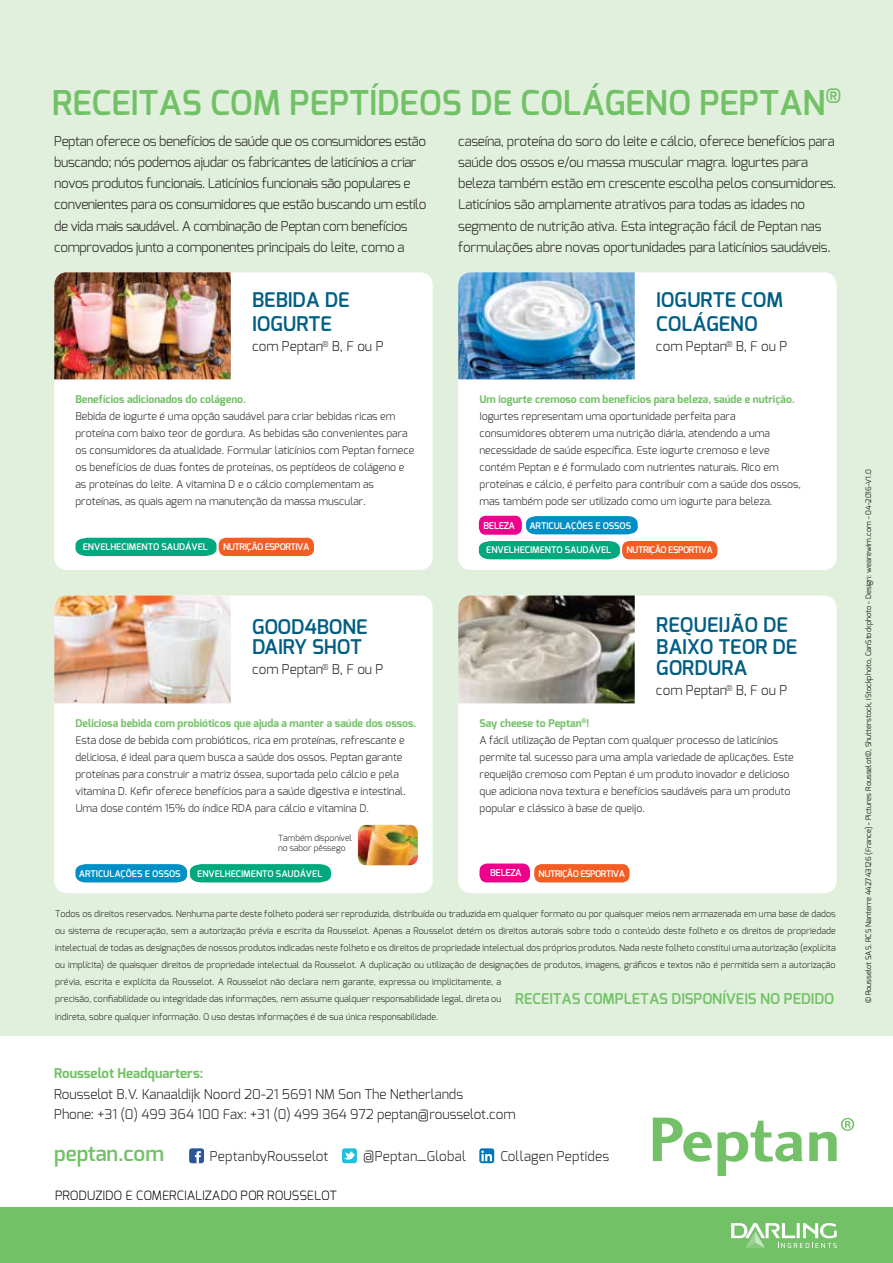
<style>
.page{position:relative;width:893px;height:1263px;background:#fff}
.page>*{position:absolute;margin:0;border:0;box-sizing:border-box;transform-origin:0 0}
.t1{font:600 34.2px "Exo";color:#73c167}
.t2{font:600 21px "Exo";color:#73c167}
.t3{font:600 20.25px/24.3px "Exo";color:#005e83}
.t4{font:600 14.85px "Exo";color:#73c167}
.t5{font:300 13.5px/21.3px "Exo";letter-spacing:-.02em;color:#231f20}
.t6{font:300 13.5px "Exo";letter-spacing:.015em;color:#231f20}
.t7{font:300 13.5px "Exo";color:#231f20}
.t8{font:700 13.5px "Exo";color:#73c167}
.t9{font:300 12.75px "Exo";letter-spacing:-.005em;color:#000}
.t10{font:300 10.65px/17px "Exo";letter-spacing:-.005em;color:#231f20}
.t11{font:700 10.65px "Exo";color:#73c167}
.t12{font:600 9.45px "Exo";letter-spacing:-.045em;color:#fff}
.t13{font:600 9.15px "Exo";color:#fff}
.t14{font:600 9.15px "Exo";letter-spacing:-.045em;color:#fff}
.t15{font:300 9px/17.1px "Exo";color:#231f20}
.t16{font:300 8.55px/10.2px "Exo";color:#231f20}
.t17{font:7.5px "Exo";color:#231f20}
.s1{font-weight:700;color:#73c167}
</style>
<div class="page">
<div style="left:0;top:0;width:893px;height:1036px;background:#e0f0dc"></div>
<div style="left:0;top:1208px;width:893px;height:55px;background:#73c167"></div>
<svg style="left:731px;top:1223px;width:106px;height:25px"></svg>
<svg style="left:653px;top:1118px;width:59px;height:44px"></svg>
<svg style="left:718px;top:1120px;width:84px;height:56px"></svg>
<svg style="left:809px;top:1118px;width:45px;height:43px"></svg>
<div style="left:54px;top:272px;width:379px;height:298px;background:#fff;border-radius:13px"></div>
<div style="left:54px;top:595px;width:379px;height:298px;background:#fff;border-radius:13px"></div>
<div style="left:458px;top:272px;width:379px;height:298px;background:#fff;border-radius:13px"></div>
<img style="left:458px;top:272px;width:177px;height:107px">
<div style="left:458px;top:595px;width:379px;height:298px;background:#fff;border-radius:13px"></div>
<img style="left:458px;top:595px;width:177px;height:108px">
<img style="left:54px;top:595px;width:177px;height:108px">
<img style="left:54px;top:272px;width:177px;height:107px">
<img style="left:358px;top:825px;width:60px;height:40px">
<div style="left:189px;top:1148px;width:15px;height:15px;background:#2c5796;border-radius:3px"></div>
<svg style="left:195px;top:1151px;width:6px;height:12px"></svg>
<div style="left:342px;top:1148px;width:15px;height:15px;background:#1bc0e1;border-radius:3px"></div>
<svg style="left:343px;top:1151px;width:12px;height:9px"></svg>
<svg style="left:479px;top:1148px;width:15px;height:15px"></svg>
<svg style="left:481px;top:1150px;width:11px;height:11px"></svg>
<div style="left:479px;top:863px;width:51px;height:19px;background:#ec008c;border-radius:8px"></div>
<svg style="left:75px;top:864px;width:256px;height:18px;background:#0ba1a1"></svg>
<div style="left:219px;top:538px;width:95px;height:18px;background:#f15d22;border-radius:7px"></div>
<div style="left:75px;top:538px;width:142px;height:18px;background:#00a87e"></div>
<div style="left:622px;top:541px;width:95px;height:18px;background:#f15d22;border-radius:7px"></div>
<div style="left:534px;top:864px;width:95px;height:18px;background:#f15d22;border-radius:7px"></div>
<svg style="left:479px;top:516px;width:159px;height:19px;background:#5274bb"></svg>
<div style="left:479px;top:541px;width:141px;height:18px;background:#00a87e"></div>
<h1 class="t1" style="left:52px;top:80px;width:791px">RECEITAS COM PEPTÍDEOS DE COLÁGENO PEPTAN<sup>®</sup></h1>
<p class="t5" style="left:54px;top:130px;width:374px">Peptan oferece os benefícios de saúde que os consumidores estão buscando; nós podemos ajudar os fabricantes de laticínios a criar novos produtos funcionais. Laticínios funcionais são populares e convenientes para os consumidores que estão buscando um estilo de vida mais saudável. A combinação de Peptan com benefícios comprovados junto a componentes principais do leite, como a</p>
<p class="t5" style="left:458px;top:130px;width:380px">caseína, proteína do soro do leite e cálcio, oferece benefícios para saúde dos ossos e/ou massa muscular magra. Iogurtes para beleza também estão em crescente escolha pelos consumidores.<br>Laticínios são amplamente atrativos para todas as idades no segmento de nutrição ativa. Esta integração fácil de Peptan nas formulações abre novas oportunidades para laticínios saudáveis.</p>
<h3 class="t3" style="left:252px;top:287px;width:99px">BEBIDA DE<br>IOGURTE</h3>
<h3 class="t3" style="left:656px;top:287px;width:129px">IOGURTE COM<br>COLÁGENO</h3>
<p class="t7" style="left:252px;top:338px;width:133px">com Peptan<sup>®</sup> B, F ou P</p>
<p class="t5" style="left:656px;top:336px;width:133px">com Peptan<sup>®</sup> B, F ou P</p>
<p class="t11" style="left:75px;top:392px;width:172px">Benefícios adicionados do colágeno.</p>
<p class="t10" style="left:75px;top:407px;width:340px">Bebida de iogurte é uma opção saudável para criar bebidas ricas em proteína com baixo teor de gordura. As bebidas são convenientes para os consumidores da atualidade. Formular laticínios com Peptan fornece os benefícios de duas fontes de proteínas, os peptídeos de colágeno e as proteínas do leite. A vitamina D e o cálcio complementam as proteínas, as quais agem na manutenção da massa muscular.</p>
<p class="t11" style="left:479px;top:392px;width:317px">Um iogurte cremoso com benefícios para beleza, saúde e nutrição.</p>
<p class="t10" style="left:479px;top:407px;width:323px">Iogurtes representam uma oportunidade perfeita para consumidores obterem uma nutrição diária, atendendo a uma necessidade de saúde específica. Este iogurte cremoso e leve contém Peptan e é formulado com nutrientes naturais. Rico em proteínas e cálcio, é perfeito para contribuir com a saúde dos ossos, mas também pode ser utilizado como um iogurte para beleza.</p>
<p class="t13" style="left:83px;top:541px;width:127px">ENVELHECIMENTO SAUDÁVEL</p>
<p class="t14" style="left:223px;top:541px;width:88px">NUTRIÇÃO ESPORTIVA</p>
<p class="t13" style="left:529px;top:519px;width:103px">ARTICULAÇÕES E OSSOS</p>
<p class="t13" style="left:486px;top:544px;width:127px">ENVELHECIMENTO SAUDÁVEL</p>
<p class="t12" style="left:483px;top:519px;width:33px">BELEZA</p>
<p class="t14" style="left:626px;top:544px;width:88px">NUTRIÇÃO ESPORTIVA</p>
<h3 class="t3" style="left:252px;top:616px;width:117px;line-height:20.2px">GOOD4BONE<br>DAIRY SHOT</h3>
<p class="t7" style="left:252px;top:661px;width:133px">com Peptan<sup>®</sup> B, F ou P</p>
<h3 class="t3" style="left:656px;top:614px;width:143px;line-height:21.3px">REQUEIJÃO DE<br>BAIXO TEOR DE<br>GORDURA</h3>
<p class="t5" style="left:656px;top:680px;width:133px">com Peptan<sup>®</sup> B, F ou P</p>
<p class="t11" style="left:75px;top:716px;width:342px">Deliciosa bebida com probióticos que ajuda a manter a saúde dos ossos.</p>
<p class="t10" style="left:75px;top:731px;width:332px">Esta dose de bebida com probióticos, rica em proteínas, refrescante e deliciosa, é ideal para quem busca a saúde dos ossos. Peptan garante proteínas para construir a matriz óssea, suportada pelo cálcio e pela vitamina D. Kefir oferece benefícios para a saúde digestiva e intestinal.<br>Uma dose contém 15% do índice RDA para cálcio e vitamina D.</p>
<p class="t10" style="left:479px;top:714px;width:316px"><span class="s1">Say cheese to Peptan</span><sup>®</sup><span class="s1">!<br></span>A fácil utilização de Peptan com qualquer processo de laticínios permite tal sucesso para uma ampla variedade de aplicações. Este requeijão cremoso com Peptan é um produto inovador e delicioso que adiciona nova textura e benefícios saudáveis para um produto popular e clássico à base de queijo.</p>
<p class="t16" style="left:278px;top:833px;width:75px">Também disponível no sabor pêssego</p>
<p class="t13" style="left:79px;top:867px;width:103px">ARTICULAÇÕES E OSSOS</p>
<p class="t13" style="left:197px;top:867px;width:127px">ENVELHECIMENTO SAUDÁVEL</p>
<p class="t12" style="left:490px;top:867px;width:33px">BELEZA</p>
<p class="t14" style="left:539px;top:867px;width:88px">NUTRIÇÃO ESPORTIVA</p>
<p class="t15" style="left:55px;top:905px;width:782px">Todos os direitos reservados. Nenhuma parte deste folheto poderá ser reproduzida, distribuída ou traduzida em qualquer formato ou por quaisquer meios nem armazenada em uma base de dados ou sistema de recuperação, sem a autorização prévia e escrita da Rousselot. Apenas a Rousselot detém os direitos autorais sobre todo o conteúdo deste folheto e os direitos de propriedade intelectual de todas as designações de nossos produtos indicadas neste folheto e os direitos de propriedade intelectual dos próprios produtos. Nada neste folheto constitui uma autorização (explícita ou implícita) de quaisquer direitos de propriedade intelectual da Rousselot. A duplicação ou utilização de designações de produtos, imagens, gráficos e textos não é permitida sem a autorização prévia, escrita e explícita da Rousselot. A Rousselot não declara nem garante, expressa ou implicitamente, a<br>precisão, confiabilidade ou integridade das informações, nem assume qualquer responsabilidade legal, direta ou<br>indireta, sobre qualquer informação. O uso destas informações é de sua única responsabilidade.</p>
<h3 class="t4" style="left:515px;top:989px;width:320px">RECEITAS COMPLETAS DISPONÍVEIS NO PEDIDO</h3>
<p class="t8" style="left:54px;top:1065px;width:151px">Rousselot Headquarters:</p>
<p class="t5" style="left:54px;top:1084px;width:463px;line-height:20.2px">Rousselot B.V. Kanaaldijk Noord 20-21 5691 NM Son The Netherlands<br>Phone: +31 (0) 499 364 100 Fax: +31 (0) 499 364 972 peptan@rousselot.com</p>
<h2 class="t2" style="left:54px;top:1140px;width:111px">peptan.com</h2>
<p class="t6" style="left:210px;top:1147px;width:120px">PeptanbyRousselot</p>
<p class="t6" style="left:363px;top:1147px;width:104px">@Peptan_Global</p>
<p class="t6" style="left:500px;top:1147px;width:111px">Collagen Peptides</p>
<p class="t9" style="left:55px;top:1187px;width:283px">PRODUZIDO E COMERCIALIZADO POR ROUSSELOT</p>
<p class="t17" style="left:864px;top:1003px;width:536px;rotate:-90deg">© Rousselot SAS. RCS Nanterre 442743126 (France) - Pictures Rousselot©, Shutterstock, iStockphoto, CanStockphoto - Design: wearewim.com - 04-2016-V1.0</p>
</div>
